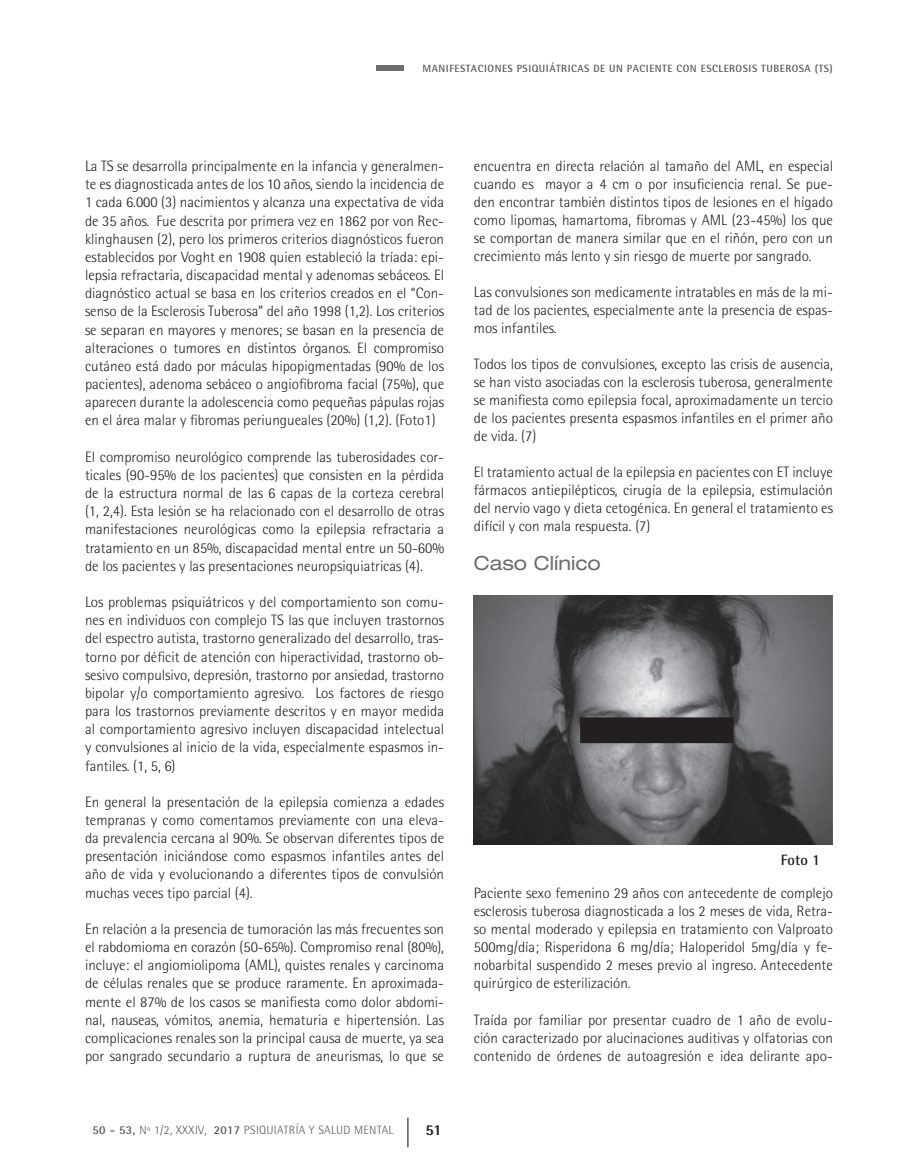
<style>
.page{position:relative;width:918px;height:1166px;background:#fff}
.page>*{position:absolute;margin:0;border:0;box-sizing:border-box;transform-origin:0 0}
.t1{font:expanded 19.5px "Helvetica Neue LT Std";color:#6c6d70}
.t2{font:300 15px/18.1px "Rotis Semi Sans";color:#231f20;text-align:justify}
.t3{font:700 15px "Rotis Semi Sans";color:#231f20}
.t4{font:800 15px "Rotis Semi Sans";color:#231f20}
.t5{font:300 12px "Rotis Semi Sans";letter-spacing:.03em;color:#57585a}
.t6{font:700 10.5px "Rotis Semi Sans";letter-spacing:.05em;color:#57585a}
.s1{font-weight:700}
</style>
<div class="page">
<div style="left:376px;top:65px;width:28px;height:5px;background:#6c6d70"></div>
<hr style="left:407px;top:1117px;width:2px;height:29px;background:#57585a">
<img style="left:474px;top:595px;width:359px;height:248px">
<p class="t6" style="left:423px;top:62px;width:412px">MANIFESTACIONES PSIQUIÁTRICAS DE UN PACIENTE CON ESCLEROSIS TUBEROSA (TS)</p>
<p class="t2" style="left:85px;top:157px;width:361px">La TS se desarrolla principalmente en la infancia y generalmen&shy;te es diagnosticada antes de los 10 años, siendo la incidencia de 1 cada 6.000 (3) nacimientos y alcanza una expectativa de vida de 35 años. Fue descrita por primera vez en 1862 por von Rec&shy;klinghausen (2), pero los primeros criterios diagnósticos fueron establecidos por Voght en 1908 quien estableció la tríada: epi&shy;lepsia refractaria, discapacidad mental y adenomas sebáceos. El diagnóstico actual se basa en los criterios creados en el “Con&shy;senso de la Esclerosis Tuberosa” del año 1998 (1,2). Los criterios se separan en mayores y menores; se basan en la presencia de alteraciones o tumores en distintos órganos. El compromiso cutáneo está dado por máculas hipopigmentadas (90% de los pacientes), adenoma sebáceo o angiofibroma facial (75%), que aparecen durante la adolescencia como pequeñas pápulas rojas en el área malar y fibromas periungueales (20%) (1,2). (Foto1)</p>
<p class="t2" style="left:85px;top:447px;width:361px">El compromiso neurológico comprende las tuberosidades cor&shy;ticales (90-95% de los pacientes) que consisten en la pérdida de la estructura normal de las 6 capas de la corteza cerebral (1, 2,4). Esta lesión se ha relacionado con el desarrollo de otras manifestaciones neurológicas como la epilepsia refractaria a tratamiento en un 85%, discapacidad mental entre un 50-60% de los pacientes y las presentaciones neuropsiquiatricas (4).</p>
<p class="t2" style="left:85px;top:592px;width:361px">Los problemas psiquiátricos y del comportamiento son comu&shy;nes en individuos con complejo TS las que incluyen trastornos del espectro autista, trastorno generalizado del desarrollo, tras&shy;torno por déficit de atención con hiperactividad, trastorno ob&shy;sesivo compulsivo, depresión, trastorno por ansiedad, trastorno bipolar y/o comportamiento agresivo. Los factores de riesgo para los trastornos previamente descritos y en mayor medida al comportamiento agresivo incluyen discapacidad intelectual y convulsiones al inicio de la vida, especialmente espasmos in&shy;fantiles. (1, 5, 6)</p>
<p class="t2" style="left:85px;top:792px;width:361px">En general la presentación de la epilepsia comienza a edades tempranas y como comentamos previamente con una eleva&shy;da prevalencia cercana al 90%. Se observan diferentes tipos de presentación iniciándose como espasmos infantiles antes del año de vida y evolucionando a diferentes tipos de convulsión muchas veces tipo parcial (4).</p>
<p class="t2" style="left:85px;top:919px;width:361px">En relación a la presencia de tumoración las más frecuentes son el rabdomioma en corazón (50-65%). Compromiso renal (80%), incluye: el angiomiolipoma (AML), quistes renales y carcinoma de células renales que se produce raramente. En aproximada&shy;mente el 87% de los casos se manifiesta como dolor abdomi&shy;nal, nauseas, vómitos, anemia, hematuria e hipertensión. Las complicaciones renales son la principal causa de muerte, ya sea por sangrado secundario a ruptura de aneurismas, lo que se</p>
<p class="t5" style="left:92px;top:1122px;width:302px"><span class="s1">50 - 53,</span> Nº 1/2, XXXIV, <span class="s1">2017</span> PSIQUIATRÍA Y SALUD MENTAL</p>
<p class="t4" style="left:426px;top:1119px;width:18px">51</p>
<p class="t2" style="left:474px;top:157px;width:361px">encuentra en directa relación al tamaño del AML, en especial cuando es mayor a 4 cm o por insuficiencia renal. Se pue&shy;den encontrar también distintos tipos de lesiones en el hígado como lipomas, hamartoma, fibromas y AML (23-45%) los que se comportan de manera similar que en el riñón, pero con un crecimiento más lento y sin riesgo de muerte por sangrado.</p>
<p class="t2" style="left:474px;top:283px;width:361px">Las convulsiones son medicamente intratables en más de la mi&shy;tad de los pacientes, especialmente ante la presencia de espas&shy;mos infantiles.</p>
<p class="t2" style="left:474px;top:355px;width:361px">Todos los tipos de convulsiones, excepto las crisis de ausencia, se han visto asociadas con la esclerosis tuberosa, generalmente se manifiesta como epilepsia focal, aproximadamente un tercio de los pacientes presenta espasmos infantiles en el primer año de vida. (7)</p>
<p class="t2" style="left:474px;top:463px;width:361px">El tratamiento actual de la epilepsia en pacientes con ET incluye fármacos antiepilépticos, cirugía de la epilepsia, estimulación del nervio vago y dieta cetogénica. En general el tratamiento es difícil y con mala respuesta. (7)</p>
<h1 class="t1" style="left:474px;top:551px;width:129px">Caso Clínico</h1>
<p class="t3" style="left:781px;top:850px;width:41px">FOTO 1</p>
<p class="t2" style="left:474px;top:884px;width:361px">Paciente sexo femenino 29 años con antecedente de complejo esclerosis tuberosa diagnosticada a los 2 meses de vida, Retra&shy;so mental moderado y epilepsia en tratamiento con Valproato 500mg/día; Risperidona 6 mg/día; Haloperidol 5mg/día y fe&shy;nobarbital suspendido 2 meses previo al ingreso. Antecedente quirúrgico de esterilización.</p>
<p class="t2" style="left:474px;top:1010px;width:361px">Traída por familiar por presentar cuadro de 1 año de evolu&shy;ción caracterizado por alucinaciones auditivas y olfatorias con contenido de órdenes de autoagresión e idea delirante apo-</p>
</div>
